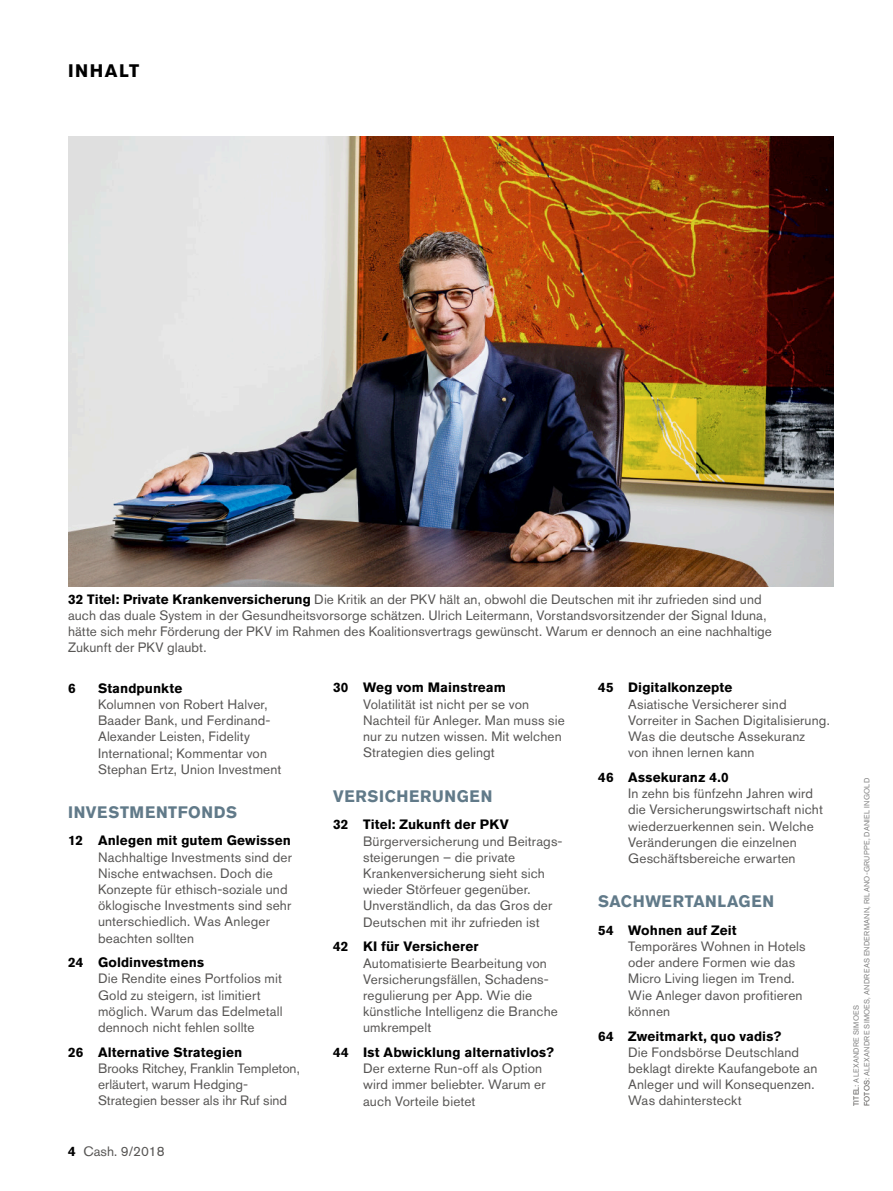
<style>
.page{position:relative;width:893px;height:1191px;background:#fff}
.page>*{position:absolute;margin:0;border:0;box-sizing:border-box;transform-origin:0 0}
.t1{font:700 18px "Akzidenz Grotesk BQ";letter-spacing:.085em;color:#000}
.t2{font:700 16.5px "Akzidenz Grotesk BQ";letter-spacing:.04em;color:#617a89}
.BU{font:13.5px/16.2px "Akzidenz Grotesk BQ";letter-spacing:.01em;color:#575554}
.t3{font:700 13.5px "Akzidenz Grotesk BQ";color:#000}
.Fakten_Text{font:7.5px/10.5px "Akzidenz Grotesk BQ";letter-spacing:.035em;color:#828282}
.s1{font-weight:700;color:#000}
.s2{color:#575554}
</style>
<div class="page">
<img style="left:68px;top:136px;width:765px;height:451px">
<p class="t1" style="left:68px;top:61px;width:73px">INHALT</p>
<p class="BU" style="left:68px;top:590px;width:705px"><span class="s1">32 Titel: Private Krankenversicherung</span> Die Kritik an der PKV hält an, obwohl die Deutschen mit ihr zufrieden sind und auch das duale System in der Gesundheitsvorsorge schätzen. Ulrich Leitermann, Vorstandsvorsitzender der Signal Iduna, hätte sich mehr Förderung der PKV im Rahmen des Koalitionsvertrags gewünscht. Warum er dennoch an eine nachhaltige Zukunft der PKV glaubt.</p>
<p class="BU" style="left:363px;top:679px;width:203px;text-indent:-30px"><span class="s1">30 Weg vom Mainstream<br></span>Volatilität ist nicht per se von<br>Nachteil für Anleger. Man muss sie nur zu nutzen wissen. Mit welchen<br>Strategien dies gelingt</p>
<p class="BU" style="left:628px;top:679px;width:203px;text-indent:-30px"><span class="s1">45 Digitalkonzepte<br></span>Asiatische Versicherer sind<br>Vorreiter in Sachen Digitalisierung.<br>Was die deutsche Assekuranz<br>von ihnen lernen kann</p>
<p class="BU" style="left:628px;top:769px;width:196px;text-indent:-30px"><span class="s1">46 Assekuranz 4.0<br></span>In zehn bis fünfzehn Jahren wird die Versicherungswirtschaft nicht wiederzuerkennen sein. Welche<br>Veränderungen die einzelnen<br>Geschäftsbereiche erwarten</p>
<p class="t3" style="left:68px;top:680px;width:9px">6</p>
<p class="BU" style="left:98px;top:680px;width:185px"><span class="s1">Standpunkte<br></span>Kolumnen von Robert Halver,<br>Baader Bank, und Ferdinand-<br>Alexander Leisten, Fidelity<br>International; Kommentar von<br>Stephan Ertz, Union Investment</p>
<p class="t2" style="left:333px;top:786px;width:161px">VERSICHERUNGEN</p>
<p class="t2" style="left:68px;top:802px;width:171px">INVESTMENTFONDS</p>
<p class="BU" style="left:363px;top:816px;width:201px;text-indent:-30px"><span class="s1">32 Titel: Zukunft der PKV<br></span>Bürgerversicherung und Beitrags&shy;steigerungen – die private<br>Krankenversicherung sieht sich wieder Störfeuer gegenüber.<br>Unverständlich, da das Gros der<br>Deutschen mit ihr zufrieden ist</p>
<p class="BU" style="left:363px;top:938px;width:196px;text-indent:-30px"><span class="s1">42 KI für Versicherer<br></span>Automatisierte Bearbeitung von<br>Versicherungsfällen, Schadens&shy;regulierung per App. Wie die künstliche Intelligenz die Branche umkrempelt</p>
<p class="BU" style="left:363px;top:1044px;width:192px;text-indent:-30px"><span class="s1">44 Ist Abwicklung alternativlos?<br></span>Der externe Run-off als Option wird immer beliebter. Warum er auch Vorteile bietet</p>
<p class="BU" style="left:98px;top:832px;width:195px;text-indent:-30px"><span class="s1">12 Anlegen mit gutem Gewissen<br></span>Nachhaltige Investments sind der<br>Nische entwachsen. Doch die<br>Konzepte für ethisch-soziale und öklogische Investments sind sehr unterschiedlich. Was Anleger beachten sollten</p>
<p class="BU" style="left:98px;top:954px;width:186px;text-indent:-30px"><span class="s1">24 Goldinvestmens<br></span>Die Rendite eines Portfolios mit<br>Gold zu steigern, ist limitiert möglich. Warum das Edelmetall dennoch nicht fehlen sollte</p>
<p class="BU" style="left:98px;top:1044px;width:203px;text-indent:-30px"><span class="s1">26 Alternative Strategien<br></span>Brooks Ritchey, Franklin Templeton, erläutert, warum Hedging-<br>Strategien besser als ihr Ruf sind</p>
<p class="t2" style="left:598px;top:892px;width:178px">SACHWERTANLAGEN</p>
<p class="BU" style="left:628px;top:922px;width:179px;text-indent:-30px"><span class="s1">54 Wohnen auf Zeit<br></span>Temporäres Wohnen in Hotels oder andere Formen wie das<br>Micro Living liegen im Trend.<br>Wie Anleger davon profitieren können</p>
<p class="BU" style="left:628px;top:1027px;width:191px;text-indent:-30px"><span class="s1">64 Zweitmarkt, quo vadis?<br></span>Die Fondsbörse Deutschland beklagt direkte Kaufangebote an<br>Anleger und will Konsequenzen.<br>Was dahintersteckt</p>
<p class="BU" style="left:68px;top:1143px;width:98px"><span class="s1">4</span> Cash. 9/2018</p>
<p class="Fakten_Text" style="left:851px;top:1106px;width:329px;rotate:-90deg"><span class="s2">TITEL:</span> ALEXANDRE SIMOES<br><span class="s2">FOTOS:</span> ALEXANDRE SIMOES, ANDREAS ENDERMANN, RILANO-GRUPPE, DANIEL INGOLD</p>
</div>
